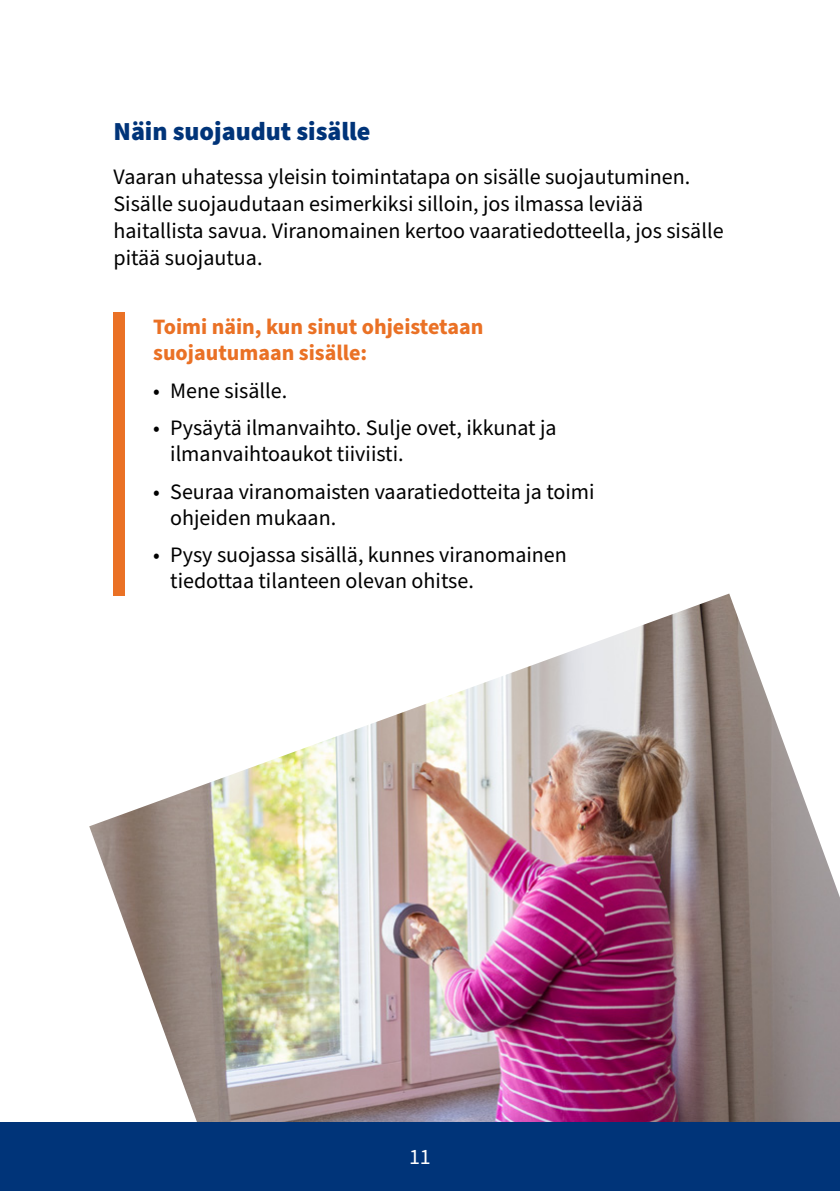
<style>
.page{position:relative;width:840px;height:1191px;background:#fff}
.page>*{position:absolute;margin:0;border:0;box-sizing:border-box;transform-origin:0 0}
.valiotsikko_h2{font:900 26px "Source Sans Pro";color:#003479}
.lista_p{font:22px/26px "Source Sans Pro";color:#000}
.leipis_p{font:22px/27px "Source Sans Pro";color:#000}
.listan_otsikko_h3{font:700 22px/26px "Source Sans Pro";color:#ea7125}
.t1{font:22px "Source Sans Pro";color:#fff}
</style>
<div class="page">
<div style="left:113px;top:312px;width:12px;height:283px;background:#ea7125"></div>
<img style="left:89px;top:593px;width:750px;height:530px">
<div style="left:0;top:1123px;width:839px;height:68px;background:#003479"></div>
<h2 class="valiotsikko_h2" style="left:113px;top:113px;width:258px">Näin suojaudut sisälle</h2>
<p class="leipis_p" style="left:113px;top:164px;width:611px">Vaaran uhatessa yleisin toimintatapa on sisälle suojautuminen.<br>Sisälle suojaudutaan esimerkiksi silloin, jos ilmassa leviää haitallista savua. Viranomainen kertoo vaaratiedotteella, jos sisälle pitää suojautua.</p>
<h3 class="listan_otsikko_h3" style="left:153px;top:315px;width:331px">Toimi näin, kun sinut ohjeistetaan suojautumaan sisälle:</h3>
<p class="lista_p" style="left:153px;top:378px;width:135px">• Mene sisälle.</p>
<p class="lista_p" style="left:170px;top:415px;width:387px;text-indent:-17px">• Pysäytä ilmanvaihto. Sulje ovet, ikkunat ja ilmanvaihtoaukot tiiviisti.</p>
<p class="lista_p" style="left:170px;top:479px;width:425px;text-indent:-17px">• Seuraa viranomaisten vaaratiedotteita ja toimi ohjeiden mukaan.</p>
<p class="lista_p" style="left:170px;top:542px;width:398px;text-indent:-17px">• Pysy suojassa sisällä, kunnes viranomainen tiedottaa tilanteen olevan ohitse.</p>
<p class="t1" style="left:409px;top:1141px;width:23px">11</p>
</div>
